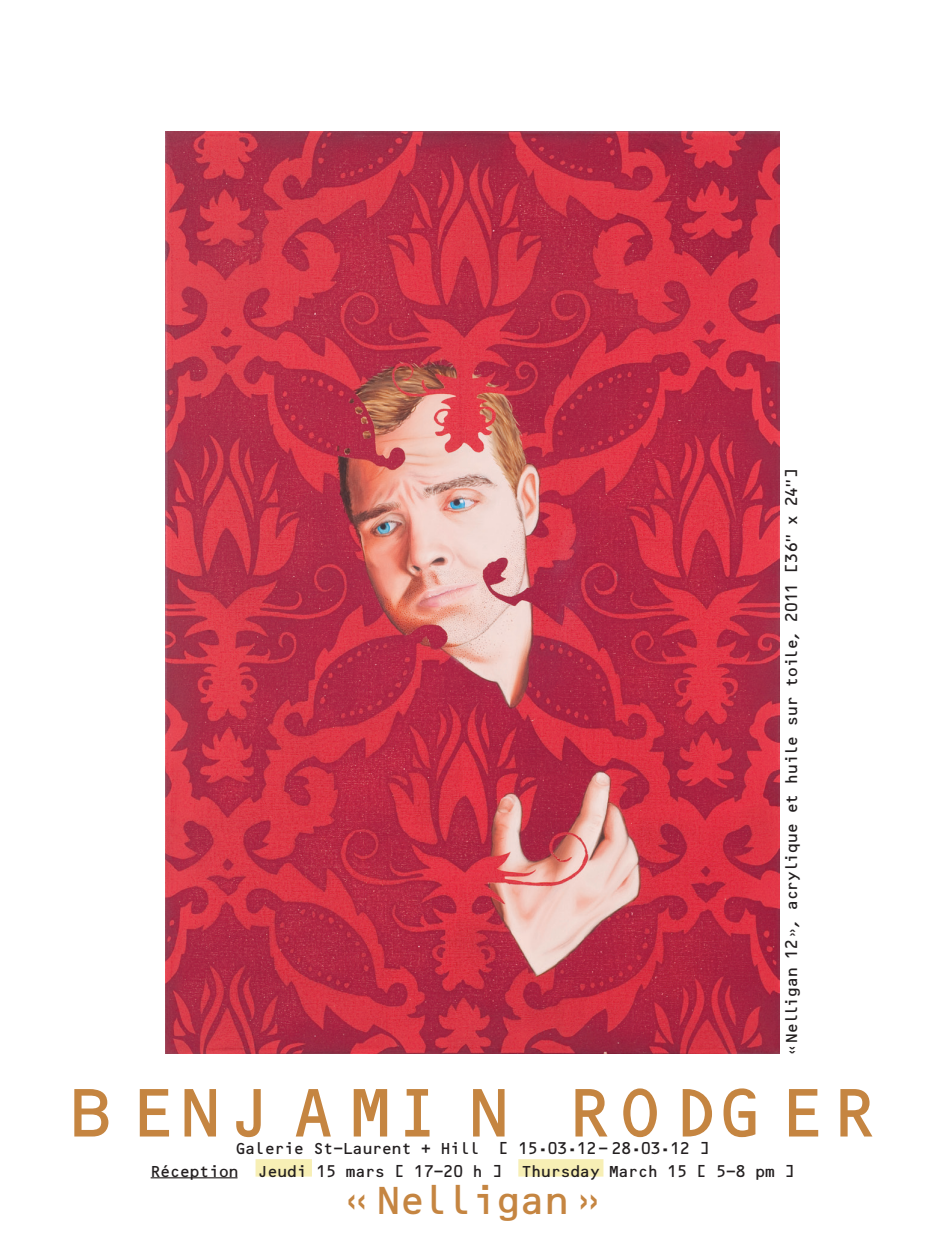
<style>
.page{position:relative;width:945px;height:1260px;background:#fff}
.page>*{position:absolute;margin:0;border:0;box-sizing:border-box;transform-origin:0 0}
.t1{font:70px "OCRB Std";color:#c58541}
.t2{font:40px "OCRB Std";letter-spacing:-.12em;color:#c58541}
.t3{font:16.25px/22.5px "OCRB Std";letter-spacing:-.12em;color:#231f20;text-align:center}
.s1{font-size:15px}
.s2{font-size:12.5px}
</style>
<div class="page">
<div style="left:256px;top:1159px;width:56px;height:18px;background:#f7efb5;border:2px solid #f7efb5"></div>
<div style="left:518px;top:1159px;width:85px;height:18px;background:#f7efb5;border:2px solid #f7efb5"></div>
<hr style="left:151px;top:1177px;width:87px;height:1px;background:#231f20">
<img style="left:166px;top:131px;width:613px;height:922px">
<p class="t3" style="left:780px;top:1056px;width:591px;rotate:-90deg">«Nelligan 12<span class="s1">»</span><span class="s2">,</span> acrylique et huile sur toile<span class="s2">,</span> 2011 [36" x 24"]</p>
<h1 class="t1" style="left:65px;top:1072px;width:816px">B ENJ AMI N RODG ER</h1>
<p class="t3" style="left:150px;top:1137px;width:647px">Galerie St-Laurent + Hill [ 15•03•12- 28•03•12 ]<br>Réception Jeudi 15 mars [ 17-20 h ] Thursday March 15 [ 5-8 pm ]</p>
<h2 class="t2" style="left:342px;top:1177px;width:263px">« Nelligan »</h2>
</div>
